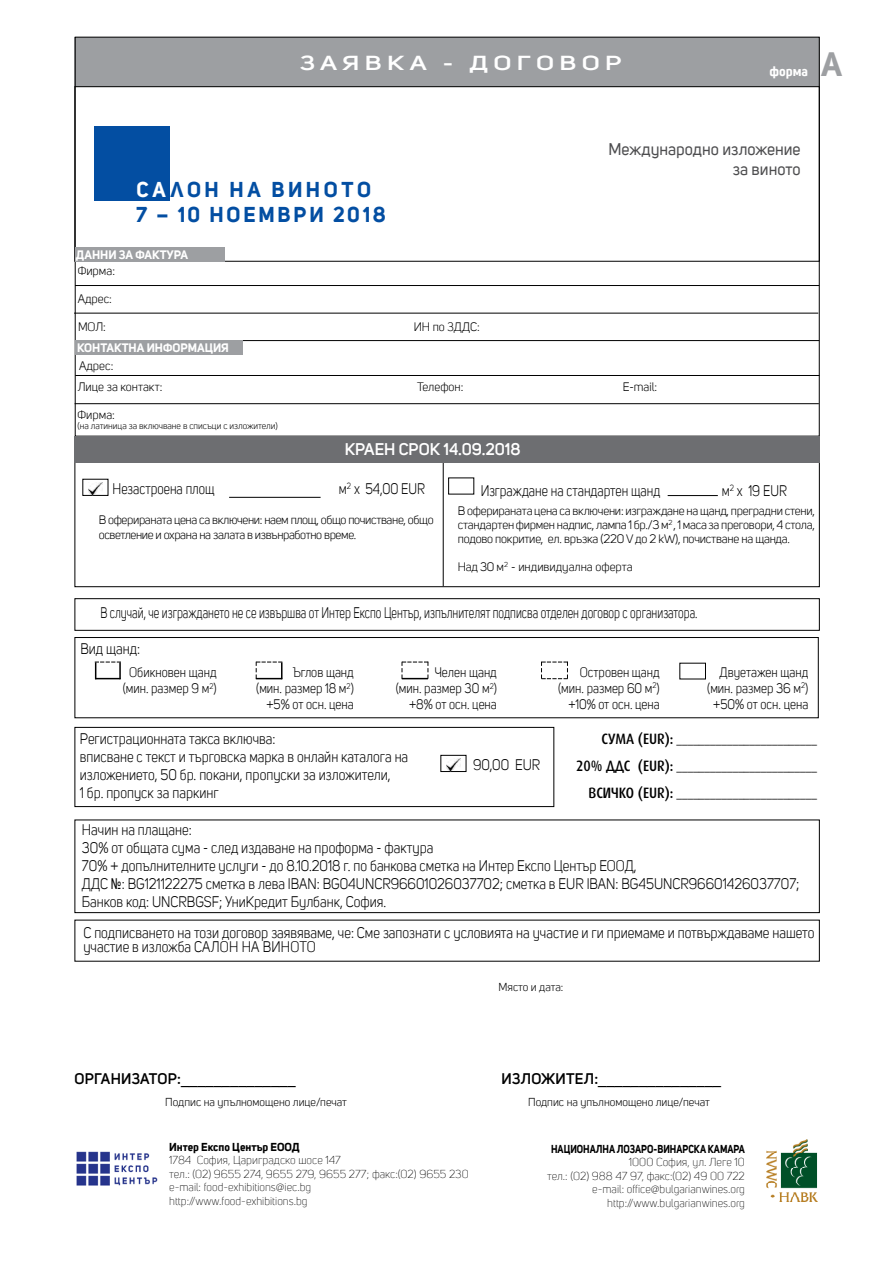
<style>
.page{position:relative;width:893px;height:1263px;background:#fff}
.page>*{position:absolute;margin:0;border:0;box-sizing:border-box;transform-origin:0 0}
.t1{font:700 33px "Uni Sans";color:#9d9fa2}
.t2{font:700 21px/25.2px "Uni Sans";letter-spacing:.165em;color:#034ea2}
.t3{font:600 19.8px "Uni Sans";letter-spacing:.2em;color:#fff;scale:1.36 1}
.t4{font:16.5px/19.8px "Uni Sans";color:#4d4d4f;text-align:right}
.t5{font:600 16.5px "Uni Sans";color:#fff}
.t6{font:15px/18px "Uni Sans";color:#000;scale:.9 1}
.t7{font:15px "Uni Sans";color:#000;scale:.75 1}
.t8{font:700 15px/27px "Hebar Double Cond";color:#000;text-align:justify}
.t9{font:15px "Uni Sans";color:#000;scale:.85 1}
.t10{font:500 15px "Hermes Bg";color:#000}
.t11{font:500 15px/27px "Hermes Bg";color:#000;text-align:right;scale:.9 1}
.t12{font:13.5px/16.2px "Uni Sans";color:#000;text-align:right;scale:.9 1}
.t13{font:700 13.5px "Uni Sans";color:#fff}
.t14{font:12px/14px "Uni Sans";letter-spacing:-.02em;color:#000}
.t15{font:12px/21.8px "Uni Sans";color:#000}
.t16{font:700 12px "Uni Sans";color:#fff}
.t17{font:300 11.25px/13.5px "Uni Sans";color:#000;text-align:right}
.t18{font:11.25px "Uni Sans";color:#000}
.t19{font:700 11.25px "Uni Sans";color:#000;scale:.85 1}
.t20{font:700 11.25px "Uni Sans";color:#000}
.t21{font:9px "Uni Sans";color:#000}
.s1{color:#fff}
.s2{font-family:"SP Ariel Narrow"}
.s3{font-family:"Uni Sans";font-weight:600}
</style>
<div class="page">
<div style="left:74px;top:38px;width:746px;height:49px;background:#9d9fa2"></div>
<div style="left:75px;top:462px;width:745px;height:125px;border:1px solid #000"></div>
<hr style="left:443px;top:462px;width:1px;height:124px;background:#000">
<hr style="left:229px;top:497px;width:92px;height:1px;background:#000">
<div style="left:75px;top:819px;width:745px;height:94px;border:1px solid #000"></div>
<div style="left:75px;top:727px;width:479px;height:80px;border:1px solid #000"></div>
<div style="left:440px;top:755px;width:26px;height:17px;border:1px solid #000"></div>
<svg style="left:447px;top:758px;width:13px;height:13px"></svg>
<div style="left:75px;top:637px;width:744px;height:81px;border:1px solid #000"></div>
<svg style="left:256px;top:662px;width:26px;height:17px"></svg>
<svg style="left:402px;top:662px;width:27px;height:17px"></svg>
<svg style="left:95px;top:662px;width:26px;height:17px"></svg>
<svg style="left:541px;top:662px;width:27px;height:17px"></svg>
<img style="left:766px;top:1139px;width:52px;height:63px">
<div style="left:75px;top:598px;width:745px;height:33px;border:1px solid #000"></div>
<hr style="left:668px;top:495px;width:50px;height:1px;background:#000">
<div style="left:94px;top:126px;width:75px;height:75px;background:#034ea2"></div>
<div style="left:74px;top:86px;width:746px;height:176px;border:1px solid #000"></div>
<hr style="left:75px;top:285px;width:744px;height:1px;background:#000">
<hr style="left:75px;top:340px;width:744px;height:1px;background:#000">
<hr style="left:74px;top:313px;width:744px;height:1px;background:#000">
<div style="left:75px;top:340px;width:168px;height:15px;background:#9d9fa2"></div>
<div style="left:75px;top:247px;width:150px;height:14px;background:#9d9fa2"></div>
<hr style="left:75px;top:375px;width:744px;height:1px;background:#000">
<hr style="left:75px;top:403px;width:744px;height:1px;background:#000">
<div style="left:82px;top:479px;width:26px;height:17px;border:1px solid #000"></div>
<svg style="left:89px;top:482px;width:13px;height:13px"></svg>
<img style="left:76px;top:1151px;width:82px;height:35px">
<div style="left:74px;top:436px;width:746px;height:26px;background:#6d6e71"></div>
<h3 class="t3" style="left:300px;top:51px;width:238px">ЗАЯВКА - ДОГОВОР</h3>
<p class="t13" style="left:769px;top:63px;width:40px">форма</p>
<h1 class="t1" style="left:821px;top:44px;width:22px">A</h1>
<h2 class="t2" style="left:136px;top:176px;width:237px"><span class="s1">СА</span>ЛОН НА ВИНОТО<br>7 – 10 ноември</h2>
<h2 class="t2" style="left:333px;top:202px;width:54px">2018</h2>
<p class="t16" style="left:76px;top:247px;width:113px">ДАННИ ЗА ФАКТУРА</p>
<p class="t14" style="left:78px;top:263px;width:39px">Фирма:</p>
<p class="t14" style="left:78px;top:292px;width:36px">Адрес:</p>
<p class="t14" style="left:78px;top:320px;width:29px">МОЛ:</p>
<p class="t14" style="left:414px;top:320px;width:68px">ИН по ЗДДС:</p>
<p class="t16" style="left:77px;top:341px;width:153px">КОНТАКТНА ИНФОРМАЦИЯ</p>
<p class="t4" style="left:608px;top:140px;width:194px">Международно изложение за виното</p>
<p class="t15" style="left:78px;top:355px;width:86px">Адрес:<br>Лице за контакт:</p>
<p class="t14" style="left:78px;top:408px;width:39px">Фирма:</p>
<p class="t21" style="left:78px;top:421px;width:202px">(на латиница за включване в списъци с изложители)</p>
<p class="t14" style="left:417px;top:380px;width:48px">Телефон:</p>
<p class="t14" style="left:623px;top:380px;width:36px">Е-mail:</p>
<p class="t5" style="left:345px;top:440px;width:177px">КРАЕН СРОК 14.09.2018</p>
<p class="t9" style="left:113px;top:480px;width:122px">Незастроена площ</p>
<p class="t9" style="left:339px;top:480px;width:103px">м<sup>2</sup> х 54,00 EUR</p>
<p class="t9" style="left:481px;top:482px;width:213px">Изграждане на стандартен щанд</p>
<p class="t9" style="left:722px;top:482px;width:78px">м<sup>2</sup> х 19 EUR</p>
<p class="t14" style="left:99px;top:513px;width:336px;line-height:14.4px">В оферираната цена са включени: наем площ, общо почистване, общо осветление и охрана на залата в извънработно време.</p>
<p class="t14" style="left:458px;top:504px;width:359px;text-align:justify">В оферираната цена са включени: изграждане на щанд, преградни стени, стандартен фирмен надпис, лампа 1 бр./3 м<sup>2</sup> , 1 маса за преговори, 4 стола, подово покритие, ел. връзка (220 V до 2 kW), почистване на щанда.</p>
<p class="t15" style="left:458px;top:556px;width:176px">Над 30 м<sup>2</sup> - индивидуална оферта</p>
<p class="t7" style="left:100px;top:604px;width:798px">В случай, че изграждането не се извършва от Интер Експо Център, изпълнителят подписва отделен договор с организатора.</p>
<p class="t6" style="left:80px;top:640px;width:68px">Вид щанд:</p>
<p class="t12" style="left:123px;top:665px;width:106px;text-align:center">Обикновен щанд (мин. размер 9 м<sup>2</sup>)</p>
<p class="t12" style="left:396px;top:664px;width:114px">Челен щанд<br>(мин. размер 30 м<sup>2</sup>) +8% от осн. цена</p>
<p class="t12" style="left:256px;top:664px;width:110px">Ъглов щанд<br>(мин. размер 18 м<sup>2</sup>) +5% от осн. цена</p>
<p class="t12" style="left:558px;top:664px;width:114px">Островен щанд (мин. размер 60 м<sup>2</sup>) +10% от осн. цена</p>
<p class="t12" style="left:707px;top:664px;width:114px">Двуетажен щанд (мин. размер 36 м<sup>2</sup>) +50% от осн. цена</p>
<p class="t6" style="left:80px;top:730px;width:366px">Регистрационната такса включва:<br>вписване с текст и търговска марка в онлайн каталогa на изложението, 50 бр. покани, пропуски за изложители,<br>1 бр. пропуск за паркинг</p>
<p class="t6" style="left:473px;top:756px;width:76px">90,00 EUR</p>
<p class="t11" style="left:576px;top:726px;width:110px">СУМА (EUR):<br>20% ДДС (EUR):<br>ВСИЧКО (EUR):</p>
<p class="t8" style="left:676px;top:723px;width:142px">_________________________ _________________________ _________________________</p>
<p class="t6" style="left:82px;top:820px;width:799px">Начин на плащане:<br>30% от общата сума - след издаване на проформа - фактура<br>70% + допълнителните услуги - до 8.10.2018 г. по банкова сметка на Интер Експо Център ЕООД,<br>ДДС <span class="s2">№</span>: BG121122275 сметка в лева IBAN: BG04UNCR96601026037702; сметка в EUR IBAN: BG45UNCR96601426037707; Банков код: UNCRBGSF; УниКредит Булбанк, София.</p>
<p class="t6" style="left:83px;top:925px;width:814px;line-height:14.2px">С подписването на този договор заявяваме, че: Сме запознати с условията на участие и ги приемаме и потвърждаваме нашето участие в изложба Салон на вино</p>
<p class="t6" style="left:299px;top:938px;width:17px">то</p>
<p class="t18" style="left:498px;top:980px;width:66px">Място и дата:</p>
<p class="t10" style="left:75px;top:1070px;width:223px"><span class="s3">Орга низатор :</span>______________</p>
<p class="t10" style="left:501px;top:1070px;width:221px"><span class="s3">Из ложител:</span>_______________</p>
<p class="t18" style="left:165px;top:1095px;width:183px">Подпис на упълномощено лице/печат</p>
<p class="t18" style="left:528px;top:1095px;width:183px">Подпис на упълномощено лице/печат</p>
<p class="t20" style="left:169px;top:1140px;width:132px">Интер Експо Център ЕООД</p>
<p class="t17" style="left:169px;top:1154px;width:301px;text-align:left">1784 София, Цариградско шосе 147<br>тел.: (02) 9655 274, 9655 279, 9655 277; факс:(02) 9655 230 e-mail: food-exhibitions@iec.bg<br>http://www.food-exhibitions.bg</p>
<p class="t19" style="left:551px;top:1142px;width:229px">НАЦИОНАЛНА ЛОЗАРО-ВИНАРСКА КАМАРА</p>
<p class="t17" style="left:547px;top:1156px;width:199px">1000 София, ул. Леге 10<br>тел.: (02) 988 47 97, факс:(02) 49 00 722 e-mail: office@bulgarianwines.org http://www.bulgarianwines.org</p>
</div>
